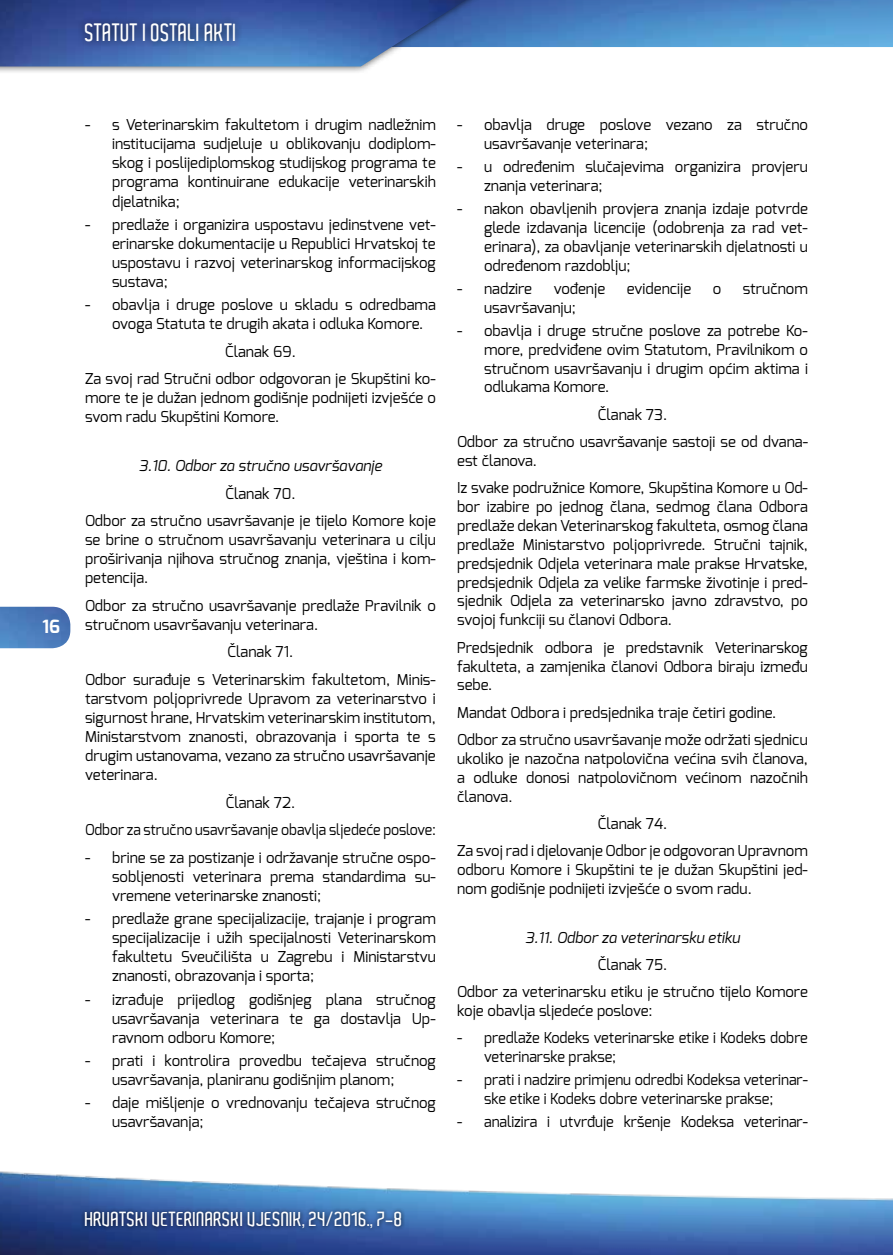
<style>
.page{position:relative;width:893px;height:1255px;background:#fff}
.page>*{position:absolute;margin:0;border:0;box-sizing:border-box;transform-origin:0 0}
.t1{font:600 24px "Aldo";color:#fff;scale:.9 1}
.t2{font:600 19.5px "Aldo";color:#fff}
.t3{font:700 18.15px "Exo";color:#fff}
.t4{font:15px/19px "Exo";color:#000;text-align:justify}
.t5{font:italic 15px "Exo";color:#000}
</style>
<div class="page">
<img style="left:505px;top:0;width:388px;height:47px">
<div style="left:0;top:0;width:505px;height:75px;background:#000;opacity:.75"></div>
<img style="left:0;top:0;width:498px;height:66px">
<img style="left:0;top:1171px;width:893px;height:83px">
<img style="left:0;top:606px;width:70px;height:42px">
<div style="left:81px;top:1207px;width:325px;height:25px;background:#000;opacity:.75"></div>
<div style="left:77px;top:16px;width:166px;height:33px;background:#000;opacity:.75"></div>
<h1 class="t1" style="left:85px;top:19px;width:170px">STATUT I OSTALI AKTI</h1>
<p class="t3" style="left:42px;top:614px;width:19px">16</p>
<p class="t4" style="left:112px;top:115px;width:325px;text-indent:-27px">- s Veterinarskim fakultetom i drugim nadležnim institucijama sudjeluje u oblikovanju dodiplom&shy;skog i poslijediplomskog studijskog programa te programa kontinuirane edukacije veterinarskih djelatnika;</p>
<p class="t4" style="left:112px;top:215px;width:325px;text-indent:-27px">- predlaže i organizira uspostavu jedinstvene vet&shy;erinarske dokumentacije u Republici Hrvatskoj te uspostavu i razvoj veterinarskog informacijskog sustava;</p>
<p class="t4" style="left:112px;top:295px;width:325px;text-indent:-27px">- obavlja i druge poslove u skladu s odredbama ovoga Statuta te drugih akata i odluka Komore.</p>
<p class="t4" style="left:85px;top:337px;width:352px;line-height:27.5px;text-align:center">Članak 69.<br>Za svoj rad Stručni odbor odgovoran je Skupštini ko-</p>
<p class="t4" style="left:85px;top:388px;width:352px">more te je dužan jednom godišnje podnijeti izvješće o svom radu Skupštini Komore.</p>
<p class="t5" style="left:139px;top:456px;width:245px">3.10. Odbor za stručno usavršavanje</p>
<p class="t4" style="left:85px;top:479px;width:352px;line-height:27.6px;text-align:center">Članak 70.<br>Odbor za stručno usavršavanje je tijelo Komore koje</p>
<p class="t4" style="left:85px;top:530px;width:352px">se brine o stručnom usavršavanju veterinara u cilju proširivanja njihova stručnog znanja, vještina i kom&shy;petencija.</p>
<p class="t4" style="left:85px;top:596px;width:352px">Odbor za stručno usavršavanje predlaže Pravilnik o stručnom usavršavanju veterinara.</p>
<p class="t4" style="left:85px;top:638px;width:352px;line-height:27.5px;text-align:center">Članak 71.<br>Odbor surađuje s Veterinarskim fakultetom, Minis-</p>
<p class="t4" style="left:85px;top:689px;width:352px">tarstvom poljoprivrede Upravom za veterinarstvo i sigurnost hrane, Hrvatskim veterinarskim institutom, Ministarstvom znanosti, obrazovanja i sporta te s drugim ustanovama, vezano za stručno usavršavanje veterinara.</p>
<p class="t4" style="left:85px;top:788px;width:352px;line-height:27.6px;text-align:center">Članak 72.<br>Odbor za stručno usavršavanje obavlja sljedeće poslove:</p>
<p class="t4" style="left:112px;top:847px;width:325px;text-indent:-27px">- brine se za postizanje i održavanje stručne ospo&shy;sobljenosti veterinara prema standardima su&shy;vremene veterinarske znanosti;</p>
<p class="t4" style="left:112px;top:909px;width:325px;text-indent:-27px">- predlaže grane specijalizacije, trajanje i program specijalizacije i užih specijalnosti Veterinarskom fakultetu Sveučilišta u Zagrebu i Ministarstvu znanosti, obrazovanja i sporta;</p>
<p class="t4" style="left:112px;top:989px;width:325px;text-indent:-27px">- izrađuje prijedlog godišnjeg plana stručnog usavršavanja veterinara te ga dostavlja Up&shy;ravnom odboru Komore;</p>
<p class="t4" style="left:112px;top:1050px;width:325px;text-indent:-27px">- prati i kontrolira provedbu tečajeva stručnog usavršavanja, planiranu godišnjim planom;</p>
<p class="t4" style="left:112px;top:1093px;width:325px;text-indent:-27px">- daje mišljenje o vrednovanju tečajeva stručnog usavršavanja;</p>
<p class="t4" style="left:484px;top:115px;width:325px;text-indent:-27px">- obavlja druge poslove vezano za stručno usavršavanje veterinara;</p>
<p class="t4" style="left:484px;top:157px;width:325px;text-indent:-27px">- u određenim slučajevima organizira provjeru znanja veterinara;</p>
<p class="t4" style="left:484px;top:199px;width:325px;text-indent:-27px">- nakon obavljenih provjera znanja izdaje potvrde glede izdavanja licencije (odobrenja za rad vet&shy;erinara), za obavljanje veterinarskih djelatnosti u određenom razdoblju;</p>
<p class="t4" style="left:457px;top:279px;width:77px">- nadzire</p>
<p class="t4" style="left:554px;top:279px;width:53px">vođenje</p>
<p class="t4" style="left:627px;top:279px;width:66px">evidencije</p>
<p class="t4" style="left:713px;top:279px;width:10px">o</p>
<p class="t4" style="left:743px;top:279px;width:67px">stručnom</p>
<p class="t4" style="left:484px;top:298px;width:93px">usavršavanju;</p>
<p class="t4" style="left:484px;top:321px;width:325px;text-indent:-27px">- obavlja i druge stručne poslove za potrebe Ko&shy;more, predviđene ovim Statutom, Pravilnikom o stručnom usavršavanju i drugim općim aktima i odlukama Komore.</p>
<p class="t4" style="left:457px;top:400px;width:352px;line-height:27.3px;text-align:center">Članak 73.<br>Odbor za stručno usavršavanje sastoji se od dvana-</p>
<p class="t4" style="left:457px;top:447px;width:352px;line-height:27.3px">est članova.<br>Iz svake podružnice Komore, Skupština Komore u Od-</p>
<p class="t4" style="left:457px;top:497px;width:352px">bor izabire po jednog člana, sedmog člana Odbora predlaže dekan Veterinarskog fakulteta, osmog člana predlaže Ministarstvo poljoprivrede. Stručni tajnik, predsjednik Odjela veterinara male prakse Hrvatske, predsjednik Odjela za velike farmske životinje i pred&shy;sjednik Odjela za veterinarsko javno zdravstvo, po svojoj funkciji su članovi Odbora.</p>
<p class="t4" style="left:457px;top:637px;width:352px">Predsjednik odbora je predstavnik Veterinarskog fakulteta, a zamjenika članovi Odbora biraju između sebe.</p>
<p class="t4" style="left:457px;top:698px;width:352px;line-height:27.3px">Mandat Odbora i predsjednika traje četiri godine.<br>Odbor za stručno usavršavanje može održati sjednicu</p>
<p class="t4" style="left:457px;top:749px;width:352px">ukoliko je nazočna natpolovična većina svih članova, a odluke donosi natpolovičnom većinom nazočnih članova.</p>
<p class="t4" style="left:457px;top:809px;width:352px;line-height:27.3px;text-align:center">Članak 74.<br>Za svoj rad i djelovanje Odbor je odgovoran Upravnom</p>
<p class="t4" style="left:457px;top:860px;width:352px">odboru Komore i Skupštini te je dužan Skupštini jed&shy;nom godišnje podnijeti izvješće o svom radu.</p>
<p class="t5" style="left:525px;top:927px;width:216px">3.11. Odbor za veterinarsku etiku</p>
<p class="t4" style="left:457px;top:950px;width:352px;line-height:27.3px;text-align:center">Članak 75.<br>Odbor za veterinarsku etiku je stručno tijelo Komore</p>
<p class="t4" style="left:457px;top:1001px;width:197px">koje obavlja sljedeće poslove:</p>
<p class="t4" style="left:484px;top:1028px;width:325px;text-indent:-27px">- predlaže Kodeks veterinarske etike i Kodeks dobre veterinarske prakse;</p>
<p class="t4" style="left:457px;top:1070px;width:352px;text-align:center">- prati i nadzire primjenu odredbi Kodeksa veterinar&shy;ske etike i Kodeks dobre veterinarske prakse;</p>
<p class="t4" style="left:457px;top:1112px;width:352px">- analizira i utvrđuje kršenje Kodeksa veterinar-</p>
<h2 class="t2" style="left:85px;top:1207px;width:319px">HRVATSKI VETERINARSKI VJESNIK, 24/2016., 7-8</h2>
</div>
